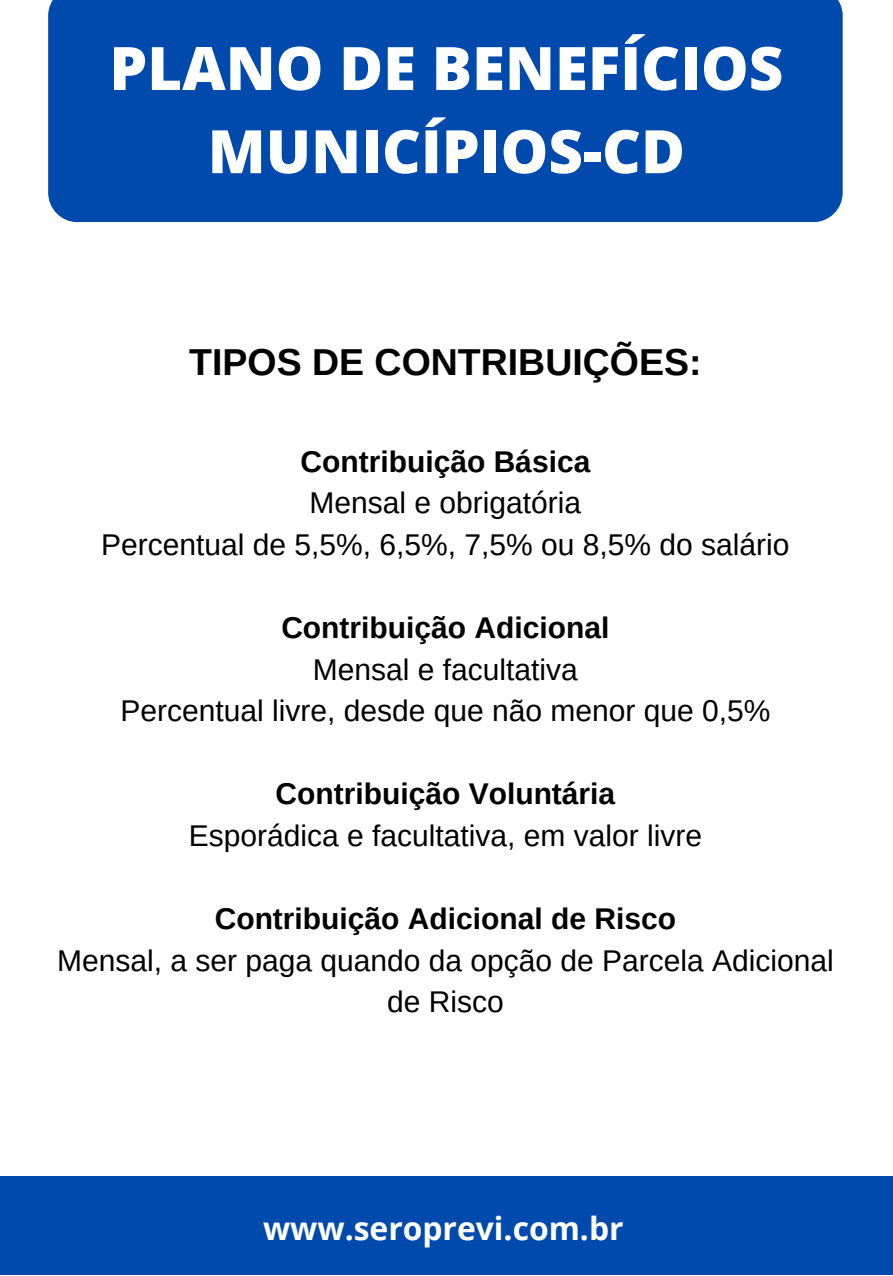
<style>
.page{position:relative;width:893px;height:1276px;background:#fff}
.page>*{position:absolute;margin:0;border:0;box-sizing:border-box;transform-origin:0 0}
.t1{font:800 60px/83.2px "Open Sans";color:#fff;text-align:center}
.t2{font:700 37.5px "Arimo";color:#000}
.t3{font:700 31.8px "Open Sans";color:#fff}
.t4{font:30px/41.5px "Arimo";color:#000;text-align:center}
.t5{font:700 30px "Arimo";color:#000}
</style>
<div class="page">
<div style="left:0;top:1176px;width:892px;height:99px;background:#004aad"></div>
<div style="left:48px;top:0;width:794px;height:222px;background:#004aad"></div>
<h1 class="t1" style="left:109px;top:25px;width:675px">PLANO DE BENEFÍCIOS<br>MUNICÍPIOS-CD</h1>
<p class="t2" style="left:189px;top:341px;width:514px">TIPOS DE CONTRIBUIÇÕES:</p>
<p class="t5" style="left:300px;top:444px;width:291px">Contribuição Básica</p>
<p class="t4" style="left:101px;top:482px;width:689px">Mensal e obrigatória<br>Percentual de 5,5%, 6,5%, 7,5% ou 8,5% do salário</p>
<p class="t5" style="left:281px;top:611px;width:329px">Contribuição Adicional</p>
<p class="t4" style="left:120px;top:648px;width:651px">Mensal e facultativa<br>Percentual livre, desde que não menor que 0,5%</p>
<p class="t5" style="left:275px;top:777px;width:341px">Contribuição Voluntária</p>
<p class="t4" style="left:189px;top:815px;width:514px">Esporádica e facultativa, em valor livre</p>
<p class="t5" style="left:215px;top:902px;width:463px">Contribuição Adicional de Risco</p>
<p class="t4" style="left:57px;top:939px;width:778px">Mensal, a ser paga quando da opção de Parcela Adicional de Risco</p>
<p class="t3" style="left:263px;top:1205px;width:362px">www.seroprevi.com.br</p>
</div>
